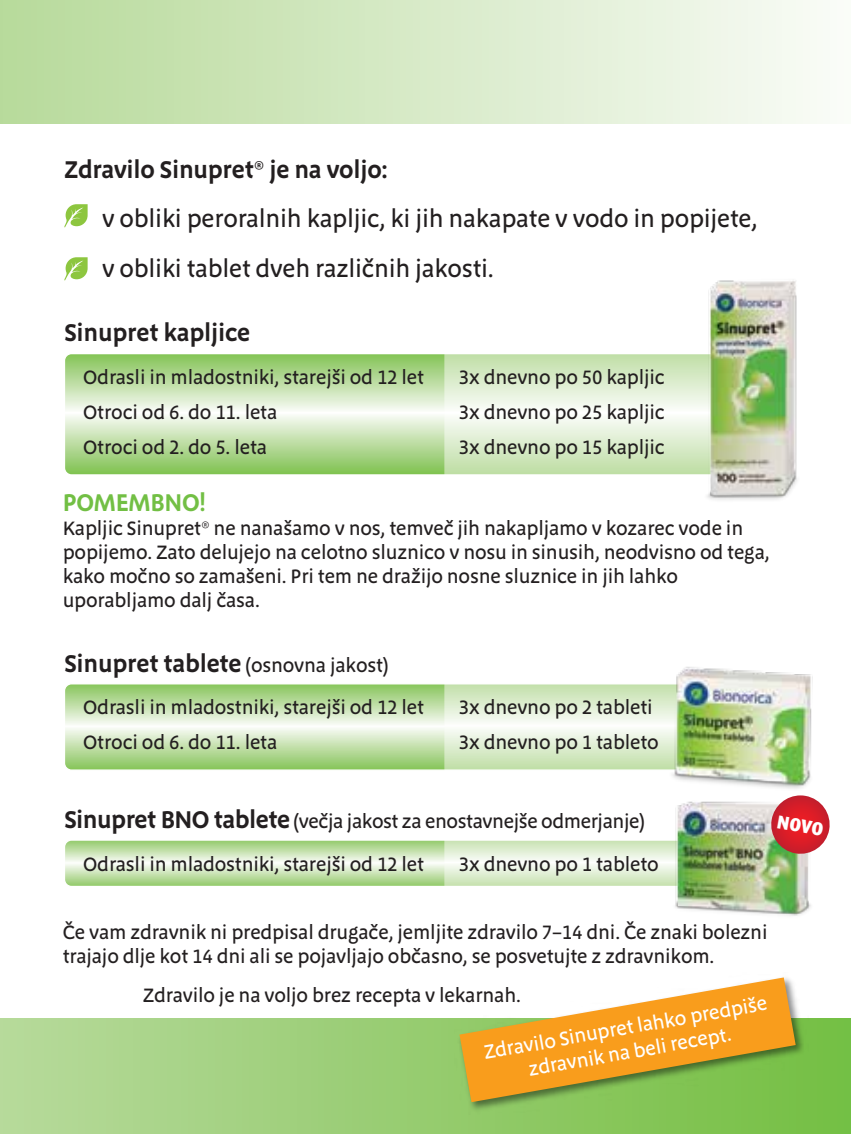
<style>
.page{position:relative;width:851px;height:1134px;background:#fff}
.page>*{position:absolute;margin:0;border:0;box-sizing:border-box;transform-origin:0 0}
.t1{font:500 25px/50px "Megano TF";letter-spacing:-.01em;color:#231f20}
.t2{font:600 25px "Megano OT";letter-spacing:-.01em;color:#231f20}
.t3{font:600 25px "Megano OT";letter-spacing:-.01em;color:#72bf44}
.t4{font:500 20.25px/24.2px "Megano TF";color:#fff;text-align:center}
.t5{font:500 20px/35px "Megano TF";letter-spacing:-.01em;color:#231f20}
.t6{font:800 18.75px "Dax";color:#fff}
.s1{font-family:"Megano TF";font-weight:500;font-size:20px}
.s2{font-family:"Megano OT";font-weight:600;font-size:25px}
</style>
<div class="page">
<div style="left:0;top:0;width:850px;height:123px;background:linear-gradient(to right,#b7da9a,#f9fcf7)"></div>
<div style="left:0;top:1018px;width:850px;height:116px;background:linear-gradient(to right,#b7d99b,#74bf42)"></div>
<svg style="left:64px;top:204px;width:24px;height:24px"></svg>
<svg style="left:64px;top:257px;width:24px;height:24px"></svg>
<svg style="left:444px;top:355px;width:245px;height:119px;background:#dcedcf"></svg>
<svg style="left:66px;top:355px;width:378px;height:119px;background:#bedea6"></svg>
<div style="left:64px;top:353px;width:664px;height:123px;border:1px solid #fff;border-radius:7px"></div>
<svg style="left:66px;top:685px;width:600px;height:84px;background:#cce5b8"></svg>
<div style="left:64px;top:683px;width:633px;height:88px;border:1px solid #fff;border-radius:7px"></div>
<img style="left:689px;top:280px;width:108px;height:220px">
<img style="left:666px;top:667px;width:147px;height:122px">
<svg style="left:66px;top:841px;width:597px;height:44px;background:#d1e7c0"></svg>
<div style="left:64px;top:839px;width:633px;height:48px;border:1px solid #fff;border-radius:7px"></div>
<img style="left:663px;top:801px;width:148px;height:115px">
<svg style="left:768px;top:795px;width:62px;height:61px"></svg>
<img style="left:454px;top:998px;width:354px;height:117px">
<svg style="left:459px;top:977px;width:336px;height:125px;fill:#f99d1c"></svg>
<p class="t2" style="left:64px;top:155px;width:325px">Zdravilo Sinupret® je na voljo:</p>
<p class="t1" style="left:102px;top:194px;width:656px">v obliki peroralnih kapljic, ki jih nakapate v vodo in popijete, v obliki tablet dveh različnih jakosti.</p>
<p class="t2" style="left:64px;top:318px;width:187px">Sinupret kapljice</p>
<p class="t5" style="left:83px;top:360px;width:342px">Odrasli in mladostniki, starejši od 12 let<br>Otroci od 6. do 11. leta<br>Otroci od 2. do 5. leta</p>
<p class="t5" style="left:459px;top:360px;width:207px;text-align:justify">3x dnevno po 50 kapljic 3x dnevno po 25 kapljic 3x dnevno po 15 kapljic</p>
<p class="t3" style="left:63px;top:488px;width:145px">POMEMBNO!</p>
<p class="t5" style="left:63px;top:516px;width:708px;line-height:24px">Kapljic Sinupret® ne nanašamo v nos, temveč jih nakapljamo v kozarec vode in popijemo. Zato delujejo na celotno sluznico v nosu in sinusih, neodvisno od tega, kako močno so zamašeni. Pri tem ne dražijo nosne sluznice in jih lahko uporabljamo dalj časa.</p>
<p class="t2" style="left:64px;top:649px;width:325px">Sinupret tablete <span class="s1">(osnovna jakost)</span></p>
<p class="t5" style="left:83px;top:690px;width:342px">Odrasli in mladostniki, starejši od 12 let<br>Otroci od 6. do 11. leta</p>
<p class="t5" style="left:459px;top:690px;width:201px">3x dnevno po 2 tableti<br>3x dnevno po 1 tableto</p>
<p class="t5" style="left:83px;top:800px;width:563px;line-height:42.8px;text-indent:-19px"><span class="s2">Sinupret BNO tablete</span> (večja jakost za enostavnejše odmerjanje)<br>Odrasli in mladostniki, starejši od 12 let</p>
<p class="t5" style="left:459px;top:846px;width:201px">3x dnevno po 1 tableto</p>
<p class="t6" style="left:779px;top:811px;width:48px;rotate:10deg">NOVO</p>
<p class="t5" style="left:63px;top:920px;width:706px;line-height:24px">Če vam zdravnik ni predpisal drugače, jemljite zdravilo 7–14 dni. Če znaki bolezni trajajo dlje kot 14 dni ali se pojavljajo občasno, se posvetujte z zdravnikom.</p>
<p class="t5" style="left:143px;top:977px;width:379px">Zdravilo je na voljo brez recepta v lekarnah.</p>
<p class="t4" style="left:482px;top:1041px;width:289px;rotate:-10deg">Zdravilo Sinupret lahko predpiše zdravnik na beli recept.</p>
</div>
